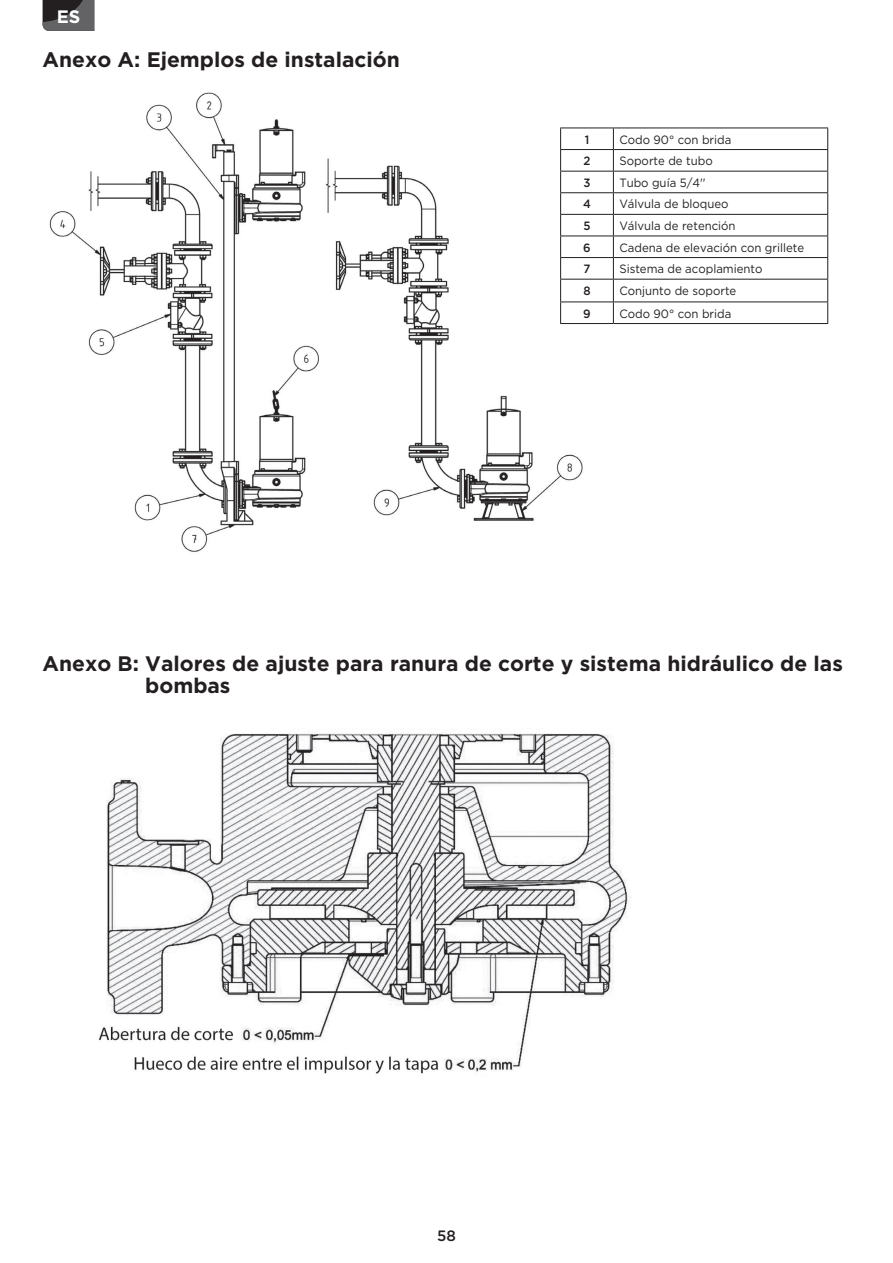
<style>
.page{position:relative;width:893px;height:1263px;background:#fff}
.page>*{position:absolute;margin:0;border:0;box-sizing:border-box;transform-origin:0 0}
.t1{font:700 21px/22.5px "Gotham";color:#231f20}
.t2{font:700 18px "Gotham";color:#fff}
.t3{font:500 15px "Gotham";color:#231f20}
.t4{font:12px "Gotham";color:#231f20;scale:.95 1}
.t5{font:500 12px "Gotham";color:#231f20;scale:.95 1}
</style>
<div class="page">
<svg style="left:42px;top:0;width:52px;height:31px;background:#4c4b4d"></svg>
<img style="left:49px;top:92px;width:550px;height:460px">
<hr style="left:560px;top:128px;width:53px;height:1px;background:#231f20">
<hr style="left:613px;top:128px;width:215px;height:1px;background:#231f20">
<hr style="left:560px;top:149px;width:53px;height:1px;background:#231f20">
<hr style="left:613px;top:149px;width:215px;height:1px;background:#231f20">
<hr style="left:560px;top:171px;width:53px;height:1px;background:#231f20">
<hr style="left:613px;top:171px;width:215px;height:1px;background:#231f20">
<hr style="left:560px;top:192px;width:53px;height:1px;background:#231f20">
<hr style="left:613px;top:192px;width:215px;height:1px;background:#231f20">
<hr style="left:560px;top:214px;width:53px;height:1px;background:#231f20">
<hr style="left:613px;top:214px;width:215px;height:1px;background:#231f20">
<hr style="left:560px;top:236px;width:53px;height:1px;background:#231f20">
<hr style="left:613px;top:236px;width:215px;height:1px;background:#231f20">
<hr style="left:560px;top:257px;width:53px;height:1px;background:#231f20">
<hr style="left:613px;top:257px;width:215px;height:1px;background:#231f20">
<svg style="left:560px;top:128px;width:1px;height:195px"></svg>
<hr style="left:560px;top:279px;width:53px;height:1px;background:#231f20">
<hr style="left:613px;top:279px;width:215px;height:1px;background:#231f20">
<svg style="left:613px;top:128px;width:1px;height:195px"></svg>
<svg style="left:827px;top:128px;width:1px;height:195px"></svg>
<hr style="left:560px;top:302px;width:53px;height:1px;background:#231f20">
<hr style="left:613px;top:302px;width:215px;height:1px;background:#231f20">
<hr style="left:560px;top:323px;width:53px;height:1px;background:#231f20">
<hr style="left:613px;top:323px;width:215px;height:1px;background:#231f20">
<img style="left:98px;top:733px;width:533px;height:341px">
<h2 class="t2" style="left:57px;top:4px;width:25px">ES</h2>
<h1 class="t1" style="left:43px;top:48px;width:359px">Anexo A: Ejemplos de instalación</h1>
<p class="t5" style="left:585px;top:131px;width:6px">1</p>
<p class="t4" style="left:619px;top:132px;width:119px">Codo 90° con brida</p>
<p class="t5" style="left:583px;top:153px;width:9px">2</p>
<p class="t4" style="left:619px;top:153px;width:100px">Soporte de tubo</p>
<p class="t5" style="left:583px;top:175px;width:9px">3</p>
<p class="t4" style="left:619px;top:175px;width:92px">Tubo guía 5/4''</p>
<p class="t5" style="left:583px;top:196px;width:10px">4</p>
<p class="t4" style="left:619px;top:196px;width:117px">Válvula de bloqueo</p>
<p class="t5" style="left:583px;top:218px;width:9px">5</p>
<p class="t4" style="left:619px;top:218px;width:124px">Válvula de retención</p>
<p class="t5" style="left:583px;top:239px;width:9px">6</p>
<p class="t4" style="left:619px;top:240px;width:196px">Cadena de elevación con grillete</p>
<p class="t5" style="left:583px;top:261px;width:9px">7</p>
<p class="t4" style="left:619px;top:261px;width:152px">Sistema de acoplamiento</p>
<p class="t5" style="left:583px;top:283px;width:9px">8</p>
<p class="t4" style="left:619px;top:283px;width:125px">Conjunto de soporte</p>
<p class="t5" style="left:583px;top:305px;width:9px">9</p>
<p class="t4" style="left:619px;top:306px;width:119px">Codo 90° con brida</p>
<h1 class="t1" style="left:145px;top:652px;width:699px;text-indent:-103px">Anexo B: Valores de ajuste para ranura de corte y sistema hidráulico de las bombas</h1>
<p class="t3" style="left:437px;top:1226px;width:20px">58</p>
</div>
